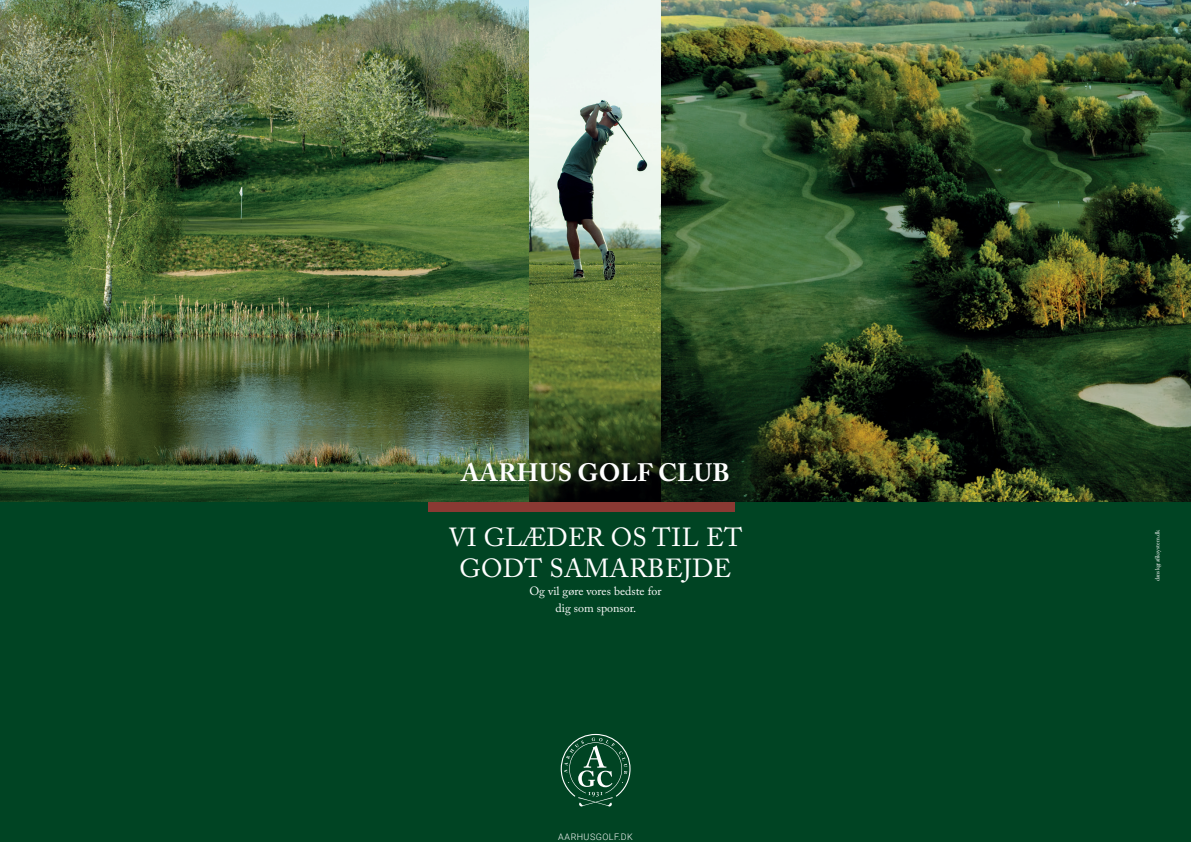
<style>
.page{position:relative;width:1191px;height:842px;background:#fff}
.page>*{position:absolute;margin:0;border:0;box-sizing:border-box;transform-origin:0 0}
.t1{font:26px/31.2px "Adobe Caslon Pro";letter-spacing:.015em;color:#fff;text-align:center}
.t2{font:700 25px "Adobe Caslon Pro";letter-spacing:.015em;color:#fff}
.t3{font:12px/17px "Adobe Caslon Pro";color:#fff;text-align:center}
.t4{font:300 9px "Roboto";letter-spacing:.05em;color:#fff}
.t5{font:6px "Adobe Caslon Pro";color:#fff}
</style>
<div class="page">
<div style="left:0;top:253px;width:1191px;height:589px;background:#004423"></div>
<div style="left:428px;top:491px;width:306px;height:20px;background:#8a3933"></div>
<img style="left:660px;top:0;width:531px;height:502px">
<img style="left:528px;top:0;width:132px;height:502px">
<svg style="left:561px;top:734px;width:69px;height:73px"></svg>
<img style="left:0;top:0;width:528px;height:502px">
<h2 class="t2" style="left:461px;top:458px;width:270px">AARHUS GOLF CLUB</h2>
<h1 class="t1" style="left:448px;top:521px;width:295px">VI GLÆDER OS TIL ET<br>GODT SAMARBEJDE</h1>
<p class="t3" style="left:529px;top:583px;width:134px">Og vil gøre vores bedste for dig som sponsor.</p>
<p class="t4" style="left:558px;top:830px;width:76px">AARHUSGOLF.DK</p>
<p class="t5" style="left:1153px;top:581px;width:53px;rotate:-90deg">danskgrafiksystem.dk</p>
</div>
